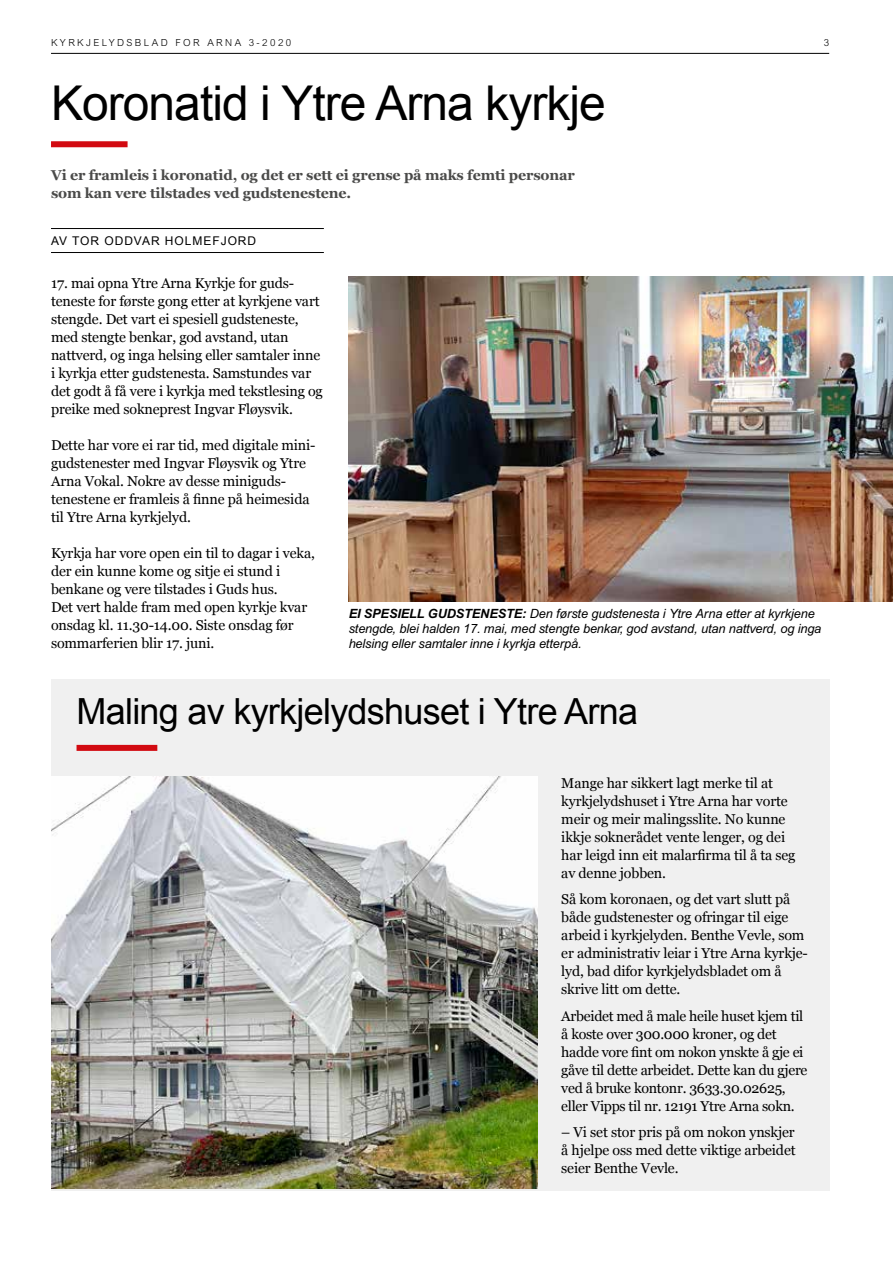
<style>
.page{position:relative;width:893px;height:1263px;background:#fff}
.page>*{position:absolute;margin:0;border:0;box-sizing:border-box;transform-origin:0 0}
.t1{font:48px "Arial";letter-spacing:-.02em;color:#000}
.t2{font:36px "Arial";letter-spacing:-.02em;color:#000}
.t3{font:14.25px/18px "Georgia";letter-spacing:-.01em;color:#000}
.t4{font:700 14.25px/18px "Georgia";letter-spacing:-.01em;color:#4a4a49}
.t5{font:italic 12.75px/15px "Arial";letter-spacing:-.01em;color:#000}
.t6{font:12px "Arial";letter-spacing:.08em;color:#000}
.t7{font:300 9.75px "Arial";letter-spacing:.25em;color:#000}
.s1{font-weight:700}
</style>
<div class="page">
<hr style="left:51px;top:228px;width:273px;height:1px;background:#000">
<hr style="left:51px;top:252px;width:273px;height:1px;background:#000">
<div style="left:51px;top:141px;width:77px;height:6px;background:#d20a11"></div>
<img style="left:349px;top:277px;width:544px;height:324px">
<div style="left:51px;top:679px;width:778px;height:512px;background:#f0f0f0"></div>
<div style="left:77px;top:745px;width:80px;height:6px;background:#d20a11"></div>
<img style="left:51px;top:777px;width:486px;height:412px">
<hr style="left:51px;top:53px;width:778px;height:1px;background:#000">
<p class="t7" style="left:51px;top:37px;width:242px">KYRKJELYDSBLAD FOR ARNA 3-2020</p>
<p class="t7" style="left:824px;top:37px;width:7px">3</p>
<h1 class="t1" style="left:51px;top:72px;width:556px">Koronatid i Ytre Arna kyrkje</h1>
<p class="t4" style="left:51px;top:167px;width:525px">Vi er framleis i koronatid, og det er sett ei grense på maks femti personar som kan vere tilstades ved gudstenestene.</p>
<p class="t6" style="left:51px;top:233px;width:207px">AV TOR ODDVAR HOLMEFJORD</p>
<p class="t3" style="left:51px;top:274px;width:273px">17. mai opna Ytre Arna Kyrkje for guds&shy;teneste for første gong etter at kyrkjene vart stengde. Det vart ei spesiell gudsteneste, med stengte benkar, god avstand, utan nattverd, og inga helsing eller samtaler inne i kyrkja etter gudstenesta. Samstundes var det godt å få vere i kyrkja med tekstlesing og preike med sokneprest Ingvar Fløysvik.</p>
<p class="t3" style="left:51px;top:436px;width:265px">Dette har vore ei rar tid, med digitale mini&shy;gudstenester med Ingvar Fløysvik og Ytre Arna Vokal. Nokre av desse miniguds&shy;tenestene er framleis å finne på heimesida til Ytre Arna kyrkjelyd.</p>
<p class="t3" style="left:51px;top:544px;width:265px">Kyrkja har vore open ein til to dagar i veka, der ein kunne kome og sitje ei stund i benkane og vere tilstades i Guds hus.<br>Det vert halde fram med open kyrkje kvar onsdag kl. 11.30-14.00. Siste onsdag før sommarferien blir 17. juni.</p>
<p class="t5" style="left:349px;top:606px;width:474px"><span class="s1">EI SPESIELL GUDSTENESTE:</span> Den første gudstenesta i Ytre Arna etter at kyrkjene stengde, blei halden 17. mai, med stengte benkar, god avstand, utan nattverd, og inga helsing eller samtaler inne i kyrkja etterpå.</p>
<h2 class="t2" style="left:77px;top:687px;width:563px">Maling av kyrkjelydshuset i Ytre Arna</h2>
<p class="t3" style="left:561px;top:774px;width:236px">Mange har sikkert lagt merke til at kyrkjelydshuset i Ytre Arna har vorte meir og meir malingsslite. No kunne ikkje soknerådet vente lenger, og dei har leigd inn eit malarfirma til å ta seg av denne jobben.</p>
<p class="t3" style="left:561px;top:890px;width:248px">Så kom koronaen, og det vart slutt på både gudstenester og ofringar til eige arbeid i kyrkjelyden. Benthe Vevle, som er administrativ leiar i Ytre Arna kyrkje&shy;lyd, bad difor kyrkjelydsbladet om å skrive litt om dette.</p>
<p class="t3" style="left:561px;top:1007px;width:248px">Arbeidet med å male heile huset kjem til å koste over 300.000 kroner, og det hadde vore fint om nokon ynskte å gje ei gåve til dette arbeidet. Dette kan du gjere ved å bruke kontonr. 3633.30.02625, eller Vipps til nr. 12191 Ytre Arna sokn.</p>
<p class="t3" style="left:561px;top:1123px;width:236px;text-align:justify">– Vi set stor pris på om nokon ynskjer å hjelpe oss med dette viktige arbeidet seier Benthe Vevle.</p>
</div>
